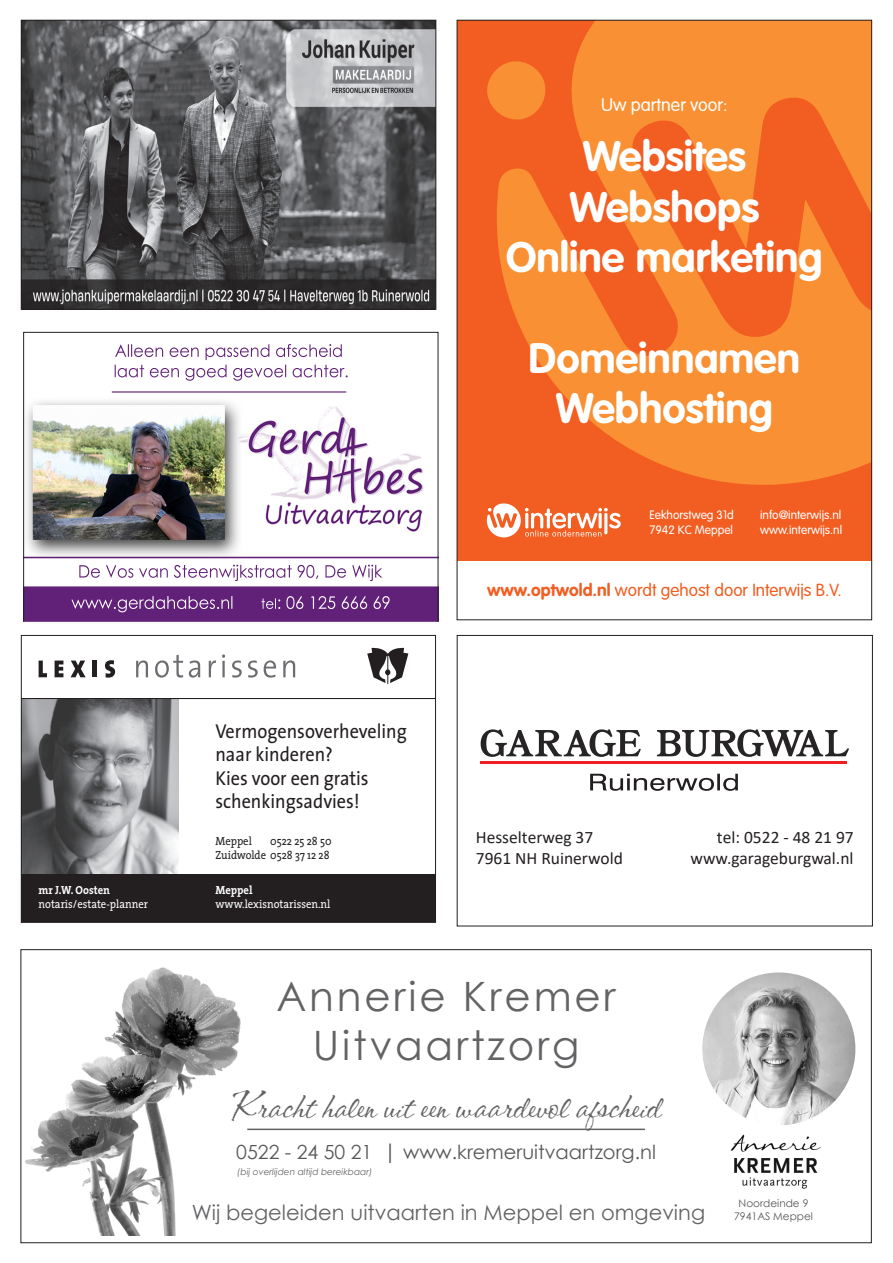
<style>
.page{position:relative;width:893px;height:1263px;background:#fff}
.page>*{position:absolute;margin:0;border:0;box-sizing:border-box;transform-origin:0 0}
.t1{font:700 42px/50.4px "VAG Rounded Std";color:#fff;text-align:center}
.t2{font:40.5px/48.6px "Century Gothic";letter-spacing:.07em;color:#636366;text-align:center}
.t3{font:39px "CAC Shishoni Brush";color:#636366}
.t4{font:21px "Century Gothic";color:#636366}
.t5{font:20.1px/23.5px "The Sans";color:#231f20;scale:.91 1}
.t6{font:19.5px "Century Gothic";color:#57585a}
.t7{font:300 18px "VAG Rounded Std";color:#fff}
.t8{font:17.55px "Calibri";color:#231f20}
.t9{font:300 17.25px "VAG Rounded Std";color:#f25d21}
.t10{font:300 12px/15px "VAG Rounded Std";color:#fff}
.t11{font:11.7px/14.1px "The Serif";color:#fff;scale:.91 1}
.t12{font:11.7px/14.1px "The Serif";color:#231f20;text-align:right;scale:.91 1}
.t13{font:10.5px/12.6px "Century Gothic";color:#57585a;text-align:center}
.t14{font:italic 9px "Century Gothic";color:#636366}
.s1{font-weight:700}
.s2{font-size:21px}
</style>
<div class="page">
<div style="left:457px;top:20px;width:415px;height:541px;background:#f25d21"></div>
<svg style="left:487px;top:69px;width:10px;height:42px"></svg>
<svg style="left:497px;top:22px;width:373px;height:463px;fill:#f99033"></svg>
<svg style="left:487px;top:503px;width:134px;height:34px"></svg>
<hr style="left:480px;top:761px;width:367px;height:3px;background:#ee1e23">
<svg style="left:590px;top:774px;width:148px;height:17px"></svg>
<svg style="left:481px;top:729px;width:368px;height:28px"></svg>
<div style="left:457px;top:635px;width:416px;height:291px;border:1px solid #231f20"></div>
<img style="left:23px;top:699px;width:156px;height:175px">
<div style="left:21px;top:874px;width:415px;height:47px;background:#231f20"></div>
<hr style="left:21px;top:698px;width:415px;height:1px;background:#231f20">
<svg style="left:367px;top:648px;width:41px;height:36px"></svg>
<svg style="left:39px;top:660px;width:8px;height:17px"></svg>
<svg style="left:55px;top:660px;width:8px;height:17px"></svg>
<svg style="left:71px;top:660px;width:15px;height:17px"></svg>
<hr style="left:93px;top:660px;width:4px;height:17px;background:#231f20">
<svg style="left:105px;top:660px;width:10px;height:18px"></svg>
<svg style="left:136px;top:660px;width:12px;height:17px"></svg>
<svg style="left:155px;top:655px;width:28px;height:23px"></svg>
<svg style="left:189px;top:660px;width:11px;height:18px"></svg>
<svg style="left:209px;top:660px;width:7px;height:17px"></svg>
<hr style="left:222px;top:661px;width:3px;height:16px;background:#6c6d70">
<svg style="left:222px;top:654px;width:3px;height:4px"></svg>
<svg style="left:232px;top:660px;width:10px;height:18px"></svg>
<svg style="left:248px;top:660px;width:10px;height:18px"></svg>
<svg style="left:264px;top:660px;width:12px;height:18px"></svg>
<svg style="left:283px;top:660px;width:12px;height:17px"></svg>
<div style="left:21px;top:635px;width:415px;height:288px;border:1px solid #231f20"></div>
<img style="left:25px;top:344px;width:411px;height:276px">
<div style="left:23px;top:332px;width:415px;height:290px;border:1px solid #231f20"></div>
<img style="left:23px;top:22px;width:411px;height:286px">
<div style="left:21px;top:20px;width:415px;height:290px;border:1px solid #231f20"></div>
<svg style="left:25px;top:967px;width:831px;height:268px"></svg>
<p class="t7" style="left:601px;top:94px;width:128px">Uw partner voor:</p>
<p class="t1" style="left:506px;top:133px;width:318px">Websites<br>Webshops<br>Online marketing</p>
<p class="t1" style="left:529px;top:334px;width:273px">Domeinnamen<br>Webhosting</p>
<p class="t10" style="left:649px;top:508px;width:86px">Eekhorstweg 31d<br>7942 KC Meppel</p>
<p class="t10" style="left:760px;top:508px;width:83px">info@interwijs.nl www.interwijs.nl</p>
<p class="t9" style="left:487px;top:580px;width:356px"><span class="s1">www.optwold.nl</span> wordt gehost door Interwijs B.V.</p>
<p class="t11" style="left:39px;top:883px;width:122px"><span class="s1">mr J.W. Oosten </span>notaris/estate-planner</p>
<p class="t5" style="left:215px;top:719px;width:212px">Vermogensoverheveling naar kinderen?<br>Kies voor een gratis schenkingsadvies!</p>
<p class="t12" style="left:215px;top:834px;width:42px">Meppel</p>
<p class="t12" style="left:215px;top:834px;width:129px">0522 25 28 50<br>Zuidwolde 0528 37 12 28</p>
<p class="t11" style="left:215px;top:883px;width:128px"><span class="s1">Meppel </span>www.lexisnotarissen.nl</p>
<p class="t8" style="left:476px;top:825px;width:119px">Hesselterweg 37</p>
<p class="t8" style="left:717px;top:825px;width:138px">tel: 0522 - 48 21 97</p>
<p class="t8" style="left:476px;top:846px;width:149px">7961 NH Ruinerwold</p>
<p class="t8" style="left:691px;top:846px;width:164px">www.garageburgwal.nl</p>
<p class="t2" style="left:276px;top:972px;width:341px">Annerie Kremer<br>Uitvaartzorg</p>
<p class="t3" style="left:231px;top:1083px;width:432px">Kracht halen uit een waardevol afscheid</p>
<p class="t6" style="left:236px;top:1138px;width:421px">0522 - 24 50 21 <span class="s2">|</span> www.kremeruitvaartzorg.nl</p>
<p class="t14" style="left:237px;top:1166px;width:137px">(bij overlijden altijd bereikbaar)</p>
<p class="t4" style="left:192px;top:1198px;width:515px">Wij begeleiden uitvaarten in Meppel en omgeving</p>
<p class="t13" style="left:734px;top:1197px;width:80px">Noordeinde 9<br>7941AS Meppel</p>
</div>
